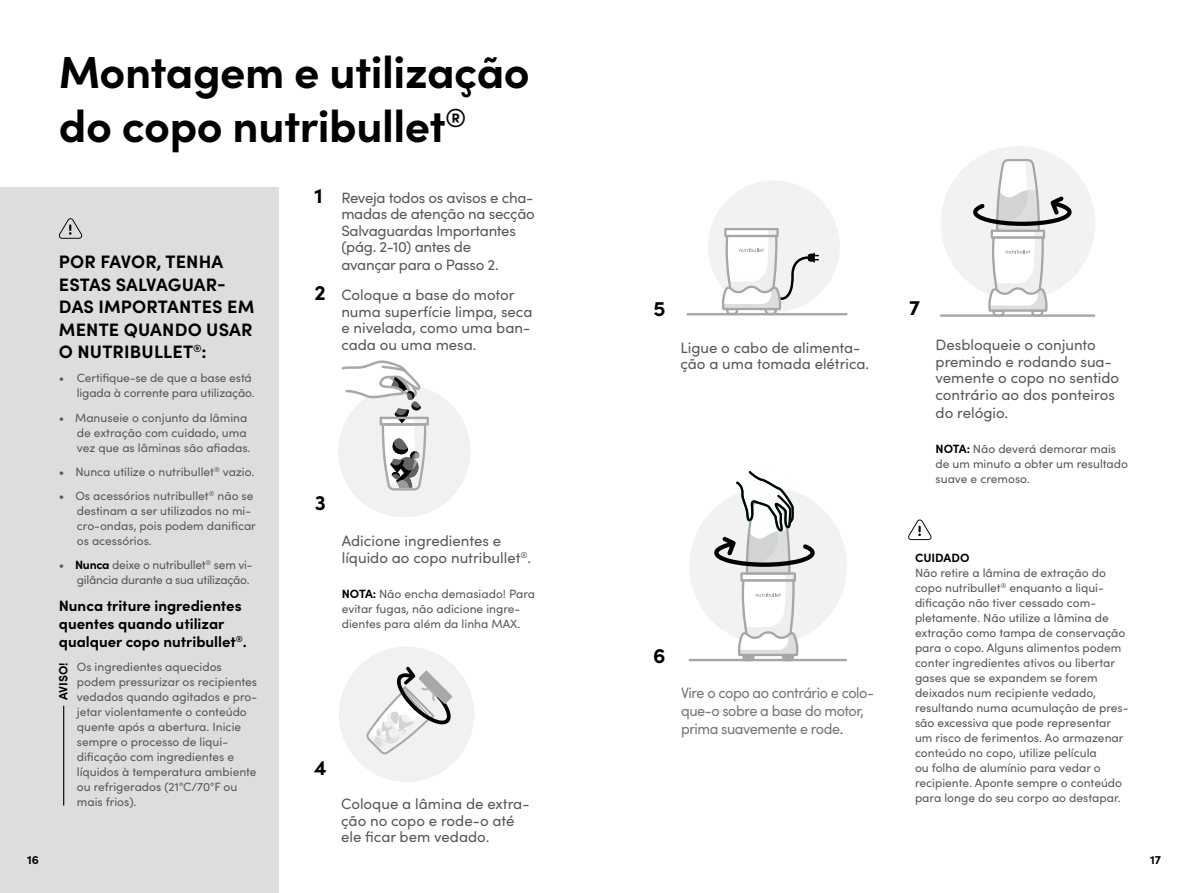
<style>
.page{position:relative;width:1188px;height:893px;background:#fff}
.page>*{position:absolute;margin:0;border:0;box-sizing:border-box;transform-origin:0 0}
.t1{font:700 45px/54px "Sofia Pro";letter-spacing:-.01em;color:#000}
.t2{font:700 21px "Sofia Pro";color:#000}
.t3{font:700 18px/22.5px "Sofia Pro";letter-spacing:.01em;color:#000}
.t4{font:15px/16.5px "Sofia Pro";color:#58595b}
.t5{font:15px/16.5px "Sofia Pro";letter-spacing:-.02em;color:#58595b}
.t6{font:15px/18px "Sofia Pro";letter-spacing:-.03em;color:#76777b;scale:.96 1}
.t7{font:700 15px/18px "Sofia Pro";color:#000}
.t8{font:12px/15px "Sofia Pro";color:#58595b}
.t9{font:12px/15px "Sofia Pro";letter-spacing:-.02em;color:#58595b;text-align:right}
.t10{font:700 12px "Sofia Pro";color:#000}
.s1{font-weight:700;color:#000}
.s2{font-weight:700;font-size:21px;color:#000}
.s3{color:#58595b}
</style>
<div class="page">
<svg style="left:339px;top:647px;width:135px;height:135px"></svg>
<hr style="left:686px;top:313px;width:162px;height:2px;background:#a8a8a9">
<div style="left:689px;top:487px;width:158px;height:158px;background:#f2f2f2;border-radius:50%"></div>
<hr style="left:689px;top:659px;width:158px;height:2px;background:#a6a6a8">
<svg style="left:714px;top:471px;width:101px;height:188px"></svg>
<div style="left:941px;top:146px;width:154px;height:154px;background:#f2f2f2;border-radius:50%"></div>
<hr style="left:940px;top:314px;width:155px;height:3px;background:#a6a6a8">
<svg style="left:973px;top:159px;width:99px;height:158px"></svg>
<div style="left:0;top:188px;width:278px;height:705px;background:#dcddde"></div>
<hr style="left:63px;top:706px;width:1px;height:99px;background:#000">
<svg style="left:59px;top:218px;width:23px;height:21px"></svg>
<svg style="left:338px;top:360px;width:132px;height:157px"></svg>
<svg style="left:908px;top:519px;width:24px;height:21px"></svg>
<div style="left:708px;top:180px;width:132px;height:132px;background:#f2f2f2;border-radius:50%"></div>
<svg style="left:722px;top:228px;width:97px;height:85px"></svg>
<p class="t10" style="left:27px;top:850px;width:13px">16</p>
<h1 class="t1" style="left:59px;top:42px;width:473px">Montagem e utilização do copo nutribullet<sup>®</sup></h1>
<h3 class="t3" style="left:59px;top:249px;width:197px">POR FAVOR, TENHA<br>ESTAS SALVAGUAR-<br>DAS IMPORTANTES EM<br>MENTE QUANDO USAR<br>O NUTRIBULLET<sup>®</sup>:</h3>
<p class="t8" style="left:59px;top:370px;width:198px;text-align:right">• Certifique-se de que a base está ligada à corrente para utilização.</p>
<p class="t8" style="left:77px;top:409px;width:175px;text-indent:-18px">• Manuseie o conjunto da lâmina de extração com cuidado, uma vez que as lâminas são afiadas.</p>
<p class="t8" style="left:59px;top:463px;width:197px">• Nunca utilize o nutribullet<sup>®</sup> vazio.</p>
<p class="t8" style="left:77px;top:487px;width:181px;text-indent:-18px">• Os acessórios nutribullet<sup>®</sup> não se destinam a ser utilizados no mi&shy;cro-ondas, pois podem danificar os acessórios.</p>
<p class="t9" style="left:59px;top:556px;width:195px">• <span class="s1">Nunca</span> deixe o nutribullet<sup>®</sup> sem vi&shy;gilância durante a sua utilização.</p>
<p class="t7" style="left:59px;top:595px;width:189px">Nunca triture ingredientes quentes quando utilizar qualquer copo nutribullet<sup>®</sup>.</p>
<p class="t8" style="left:77px;top:658px;width:182px">Os ingredientes aquecidos podem pressurizar os recipientes vedados quando agitados e pro&shy;jetar violentamente o conteúdo quente após a abertura. Inicie sempre o processo de liqui&shy;dificação com ingredientes e líquidos à temperatura ambiente ou refrigerados (21°C/70°F ou mais frios).</p>
<p class="t10" style="left:54px;top:700px;width:39px;rotate:-90deg">AVISO!</p>
<p class="t5" style="left:341px;top:188px;width:195px;text-indent:-27px"><span class="s2">1</span> Reveja todos os avisos e cha&shy;madas de atenção na secção<br>Salvaguardas Importantes (pág. 2-10) antes de</p>
<p class="t4" style="left:314px;top:249px;width:202px;line-height:30px;text-indent:27px">avançar para o Passo 2.<br><span class="s2">2</span> Coloque a base do motor</p>
<p class="t4" style="left:341px;top:302px;width:193px">numa superfície limpa, seca e nivelada, como uma ban&shy;cada ou uma mesa.</p>
<h2 class="t2" style="left:315px;top:486px;width:13px">3</h2>
<p class="t4" style="left:342px;top:532px;width:191px">Adicione ingredientes e líquido ao copo nutribullet<sup>®</sup>.</p>
<p class="t8" style="left:342px;top:586px;width:195px"><span class="s1">NOTA:</span> Não encha demasiado! Para evitar fugas, não adicione ingre&shy;dientes para além da linha MAX.</p>
<h2 class="t2" style="left:314px;top:751px;width:14px">4</h2>
<p class="t4" style="left:341px;top:795px;width:190px">Coloque a lâmina de extra&shy;ção no copo e rode-o até ele ficar bem vedado.</p>
<h2 class="t2" style="left:653px;top:292px;width:14px">5</h2>
<p class="t4" style="left:680px;top:338px;width:190px">Ligue o cabo de alimenta&shy;ção a uma tomada elétrica.</p>
<h2 class="t2" style="left:653px;top:639px;width:14px">6</h2>
<p class="t6" style="left:681px;top:683px;width:203px">Vire o copo ao contrário e colo&shy;que-o sobre a base do motor, prima suavemente e rode<span class="s3">.</span></p>
<h2 class="t2" style="left:909px;top:291px;width:12px">7</h2>
<p class="t4" style="left:936px;top:336px;width:185px">Desbloqueie o conjunto premindo e rodando sua&shy;vemente o copo no sentido contrário ao dos ponteiros</p>
<p class="t4" style="left:936px;top:403px;width:74px">do relógio.</p>
<p class="t8" style="left:936px;top:440px;width:194px"><span class="s1">NOTA:</span> Não deverá demorar mais de um minuto a obter um resultado suave e cremoso.</p>
<p class="t10" style="left:915px;top:549px;width:56px">CUIDADO</p>
<p class="t8" style="left:915px;top:565px;width:215px">Não retire a lâmina de extração do copo nutribullet<sup>®</sup> enquanto a liqui&shy;dificação não tiver cessado com&shy;pletamente. Não utilize a lâmina de extração como tampa de conservação para o copo. Alguns alimentos podem conter ingredientes ativos ou libertar gases que se expandem se forem deixados num recipiente vedado, resultando numa acumulação de pres&shy;são excessiva que pode representar um risco de ferimentos. Ao armazenar conteúdo no copo, utilize película<br>ou folha de alumínio para vedar o recipiente. Aponte sempre o conteúdo para longe do seu corpo ao destapar.</p>
<p class="t10" style="left:1150px;top:850px;width:12px">17</p>
</div>
